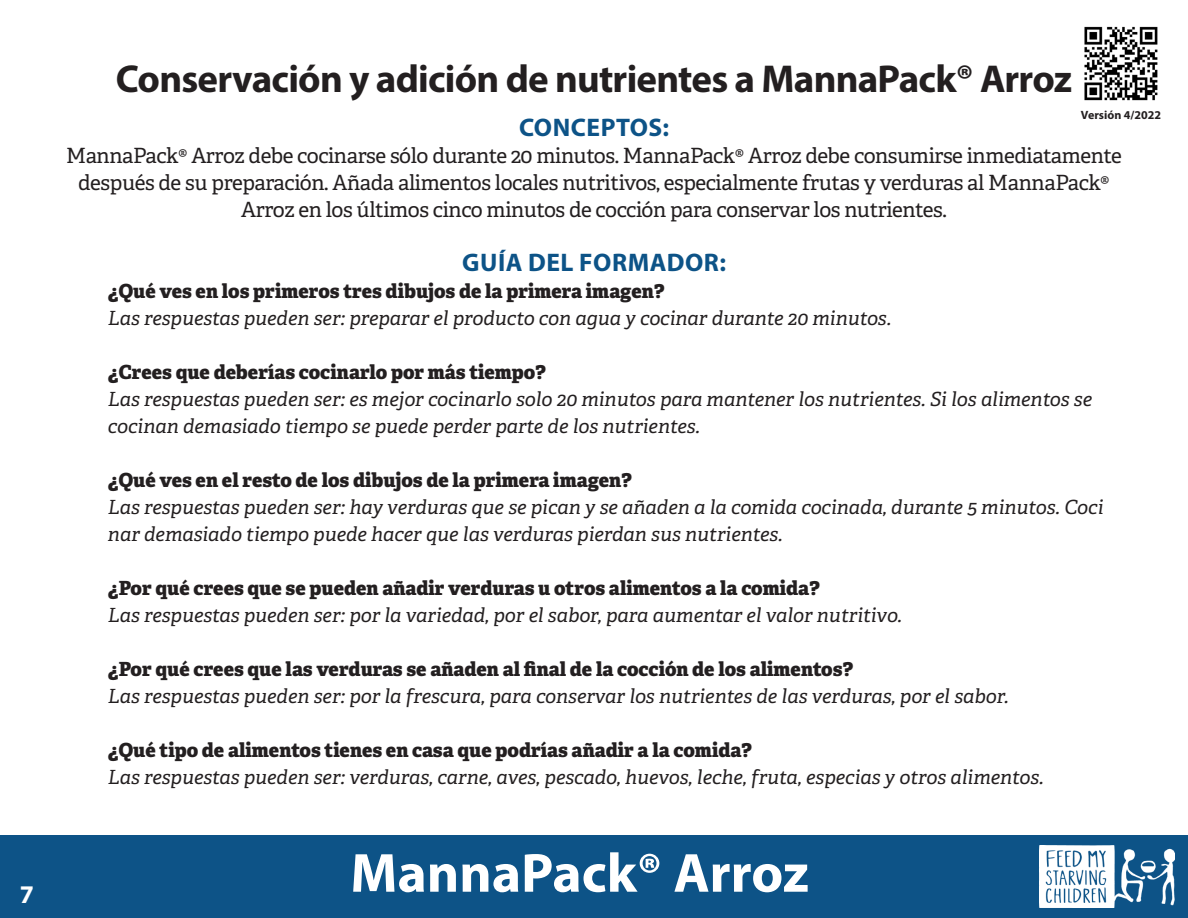
<style>
.page{position:relative;width:1188px;height:918px;background:#fff}
.page>*{position:absolute;margin:0;border:0;box-sizing:border-box;transform-origin:0 0}
.t1{font:700 55.5px "Myriad Pro";color:#fff}
.t2{font:700 39px "Myriad Pro";letter-spacing:-.02em;color:#231f20}
.t3{font:700 25.5px "Myriad Pro";letter-spacing:.02em;color:#0d5387}
.t4{font:700 25.5px "Myriad Pro";color:#fff}
.t5{font:21px/27px "Adelle";letter-spacing:-.02em;color:#231f20;text-align:center}
.t6{font:italic 19.5px/27px "Adelle";color:#231f20}
.t7{font:800 19.5px "Adelle";color:#231f20}
.t8{font:700 12px "Myriad Pro";color:#231f20}
</style>
<div class="page">
<div style="left:0;top:835px;width:1188px;height:83px;background:#0d5387"></div>
<img style="left:1040px;top:846px;width:134px;height:62px">
<img style="left:1084px;top:26px;width:74px;height:75px">
<p class="t4" style="left:20px;top:878px;width:16px">7</p>
<p class="t2" style="left:116px;top:54px;width:958px">Conservación y adición de nutrientes a MannaPack® Arroz</p>
<p class="t3" style="left:519px;top:110px;width:152px">CONCEPTOS:</p>
<p class="t5" style="left:66px;top:142px;width:1057px">MannaPack® Arroz debe cocinarse sólo durante 20 minutos. MannaPack® Arroz debe consumirse inmediatamente después de su preparación. Añada alimentos locales nutritivos, especialmente frutas y verduras al MannaPack®</p>
<p class="t5" style="left:241px;top:196px;width:707px">Arroz en los últimos cinco minutos de cocción para conservar los nutrientes.</p>
<p class="t3" style="left:462px;top:245px;width:265px">GUÍA DEL FORMADOR:</p>
<p class="t7" style="left:108px;top:278px;width:558px">¿Qué ves en los primeros tres dibujos de la primera imagen?</p>
<p class="t6" style="left:108px;top:305px;width:785px">Las respuestas pueden ser: preparar el producto con agua y cocinar durante 20 minutos.</p>
<p class="t7" style="left:108px;top:359px;width:439px">¿Crees que deberías cocinarlo por más tiempo?</p>
<p class="t6" style="left:108px;top:386px;width:986px">Las respuestas pueden ser: es mejor cocinarlo solo 20 minutos para mantener los nutrientes. Si los alimentos se cocinan demasiado tiempo se puede perder parte de los nutrientes.</p>
<p class="t7" style="left:108px;top:467px;width:525px">¿Qué ves en el resto de los dibujos de la primera imagen?</p>
<p class="t6" style="left:108px;top:494px;width:997px">Las respuestas pueden ser: hay verduras que se pican y se añaden a la comida cocinada, durante 5 minutos. Coci nar demasiado tiempo puede hacer que las verduras pierdan sus nutrientes.</p>
<p class="t7" style="left:108px;top:575px;width:713px">¿Por qué crees que se pueden añadir verduras u otros alimentos a la comida?</p>
<p class="t6" style="left:108px;top:602px;width:796px">Las respuestas pueden ser: por la variedad, por el sabor, para aumentar el valor nutritivo.</p>
<p class="t7" style="left:108px;top:656px;width:747px">¿Por qué crees que las verduras se añaden al final de la cocción de los alimentos?</p>
<p class="t6" style="left:108px;top:683px;width:902px">Las respuestas pueden ser: por la frescura, para conservar los nutrientes de las verduras, por el sabor.</p>
<p class="t7" style="left:108px;top:737px;width:646px">¿Qué tipo de alimentos tienes en casa que podrías añadir a la comida?</p>
<p class="t6" style="left:108px;top:764px;width:937px">Las respuestas pueden ser: verduras, carne, aves, pescado, huevos, leche, fruta, especias y otros alimentos.</p>
<p class="t8" style="left:1081px;top:108px;width:82px">Versión 4/2022</p>
<p class="t1" style="left:350px;top:837px;width:460px">MannaPack® Arroz</p>
</div>
